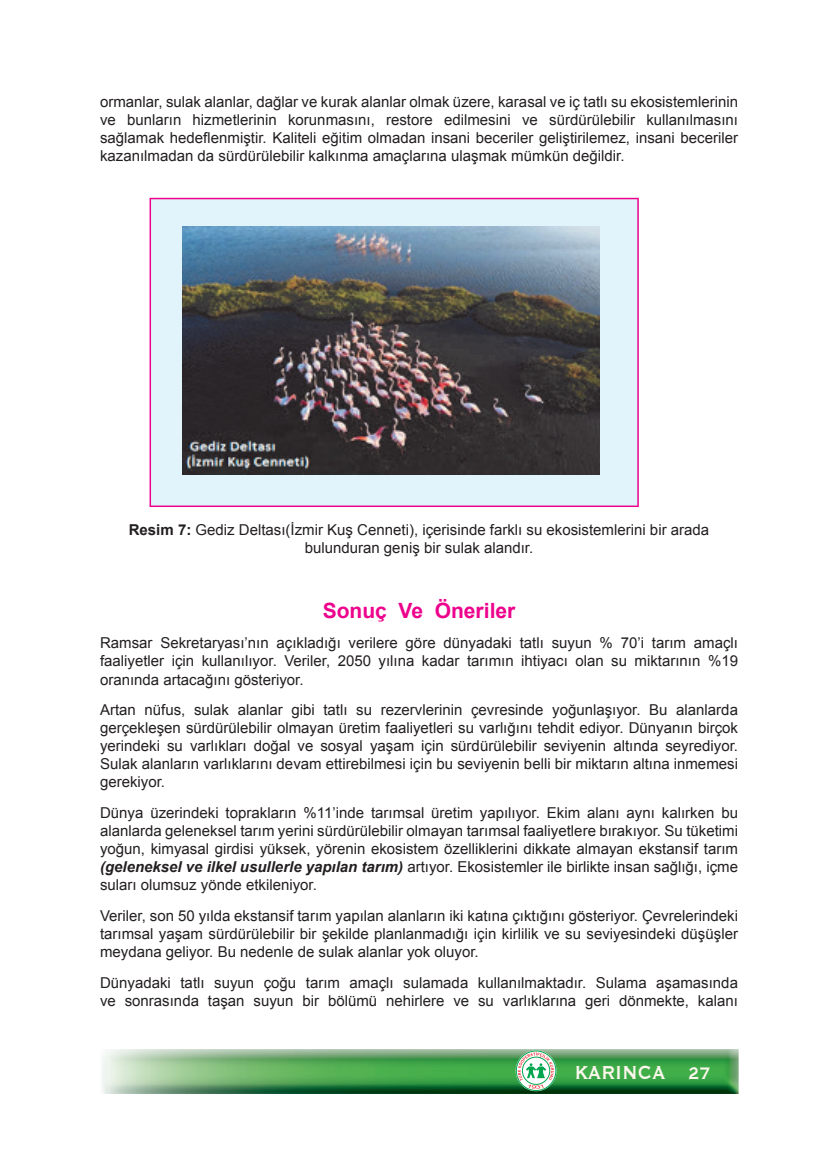
<style>
.page{position:relative;width:838px;height:1170px;background:#fff}
.page>*{position:absolute;margin:0;border:0;box-sizing:border-box;transform-origin:0 0}
.t1{font:700 24.3px "Copperplate Gothic BT";color:#fef7ee;scale:.83 1}
.t2{font:700 21px "Arial";color:#ed028c}
.t3{font:15px/18px "Arial";color:#231f20;text-align:justify}
.s1{font-weight:700}
.s2{font-weight:700;font-style:italic}
.s3{font-size:21.6px}
</style>
<div class="page">
<img style="left:104px;top:1049px;width:635px;height:45px">
<img style="left:102px;top:1049px;width:636px;height:44px">
<svg style="left:515px;top:1050px;width:41px;height:41px"></svg>
<div style="left:516px;top:1050px;width:40px;height:40px;border:1px solid #00a54f;border-radius:50%"></div>
<svg style="left:517px;top:1051px;width:37px;height:37px"></svg>
<img style="left:149px;top:198px;width:490px;height:309px">
<p class="t3" style="left:100px;top:92px;width:639px">ormanlar, sulak alanlar, dağlar ve kurak alanlar olmak üzere, karasal ve iç tatlı su ekosistemlerinin ve bunların hizmetlerinin korunmasını, restore edilmesini ve sürdürülebilir kullanılmasını sağlamak hedeflenmiştir. Kaliteli eğitim olmadan insani beceriler geliştirilemez, insani beceriler kazanılmadan da sürdürülebilir kalkınma amaçlarına ulaşmak mümkün değildir.</p>
<p class="t3" style="left:129px;top:520px;width:582px;text-align:center"><span class="s1">Resim 7:</span> Gediz Deltası(İzmir Kuş Cenneti), içerisinde farklı su ekosistemlerini bir arada bulunduran geniş bir sulak alandır.</p>
<h2 class="t2" style="left:323px;top:596px;width:194px">Sonuç Ve Öneriler</h2>
<p class="t3" style="left:100px;top:634px;width:639px">Ramsar Sekretaryası’nın açıkladığı verilere göre dünyadaki tatlı suyun % 70’i tarım amaçlı faaliyetler için kullanılıyor. Veriler, 2050 yılına kadar tarımın ihtiyacı olan su miktarının %19 oranında artacağını gösteriyor.</p>
<p class="t3" style="left:100px;top:701px;width:639px">Artan nüfus, sulak alanlar gibi tatlı su rezervlerinin çevresinde yoğunlaşıyor. Bu alanlarda gerçekleşen sürdürülebilir olmayan üretim faaliyetleri su varlığını tehdit ediyor. Dünyanın birçok yerindeki su varlıkları doğal ve sosyal yaşam için sürdürülebilir seviyenin altında seyrediyor.<br>Sulak alanların varlıklarını devam ettirebilmesi için bu seviyenin belli bir miktarın altına inmemesi gerekiyor.</p>
<p class="t3" style="left:100px;top:803px;width:639px">Dünya üzerindeki toprakların %11’inde tarımsal üretim yapılıyor. Ekim alanı aynı kalırken bu alanlarda geleneksel tarım yerini sürdürülebilir olmayan tarımsal faaliyetlere bırakıyor. Su tüketimi yoğun, kimyasal girdisi yüksek, yörenin ekosistem özelliklerini dikkate almayan ekstansif tarım <span class="s2">(geleneksel ve ilkel usullerle yapılan tarım)</span> artıyor. Ekosistemler ile birlikte insan sağlığı, içme suları olumsuz yönde etkileniyor.</p>
<p class="t3" style="left:100px;top:906px;width:639px">Veriler, son 50 yılda ekstansif tarım yapılan alanların iki katına çıktığını gösteriyor. Çevrelerindeki tarımsal yaşam sürdürülebilir bir şekilde planlanmadığı için kirlilik ve su seviyesindeki düşüşler meydana geliyor. Bu nedenle de sulak alanlar yok oluyor.</p>
<p class="t3" style="left:100px;top:973px;width:639px">Dünyadaki tatlı suyun çoğu tarım amaçlı sulamada kullanılmaktadır. Sulama aşamasında ve sonrasında taşan suyun bir bölümü nehirlere ve su varlıklarına geri dönmekte, kalanı</p>
<h1 class="t1" style="left:574px;top:1059px;width:166px">KARINCA <span class="s3">27</span></h1>
</div>
